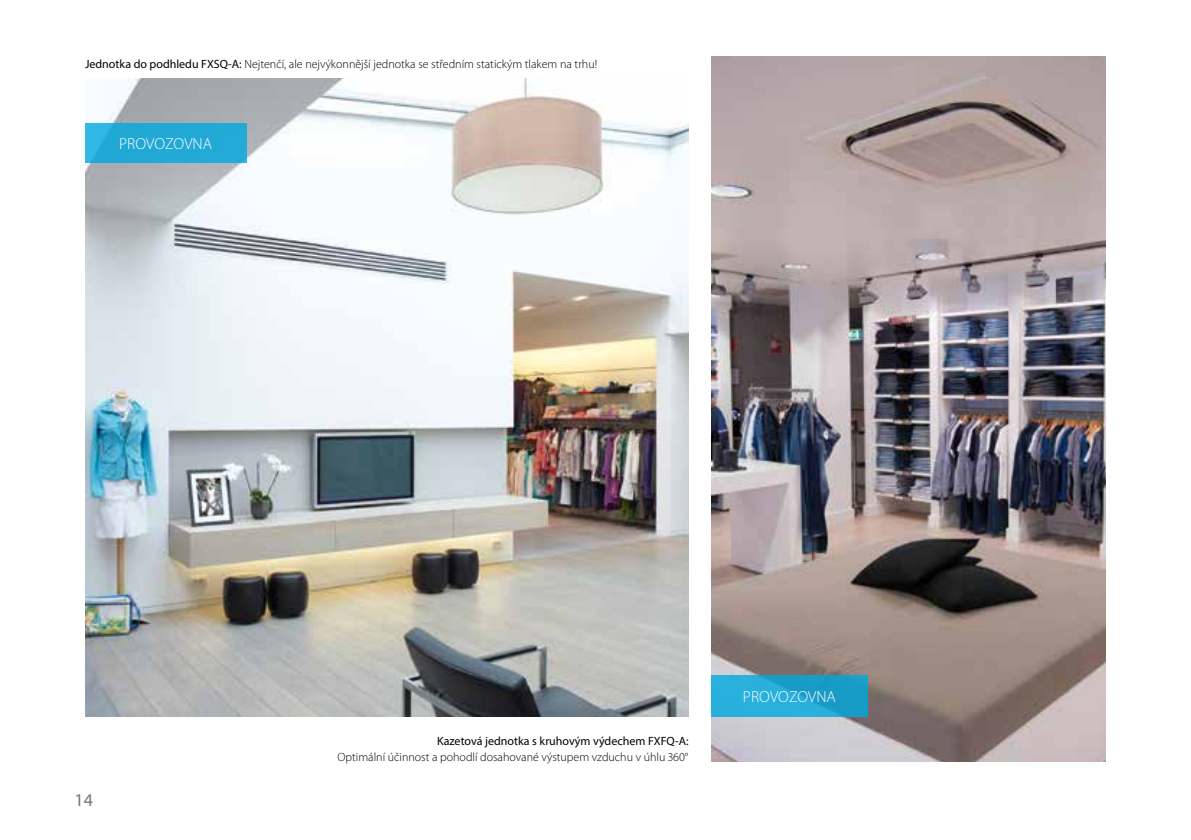
<style>
.page{position:relative;width:1191px;height:840px;background:#fff}
.page>*{position:absolute;margin:0;border:0;box-sizing:border-box;transform-origin:0 0}
.t1{font:18px "Myriad Pro";color:#7d726b}
.t2{font:300 16px "Myriad Pro";color:#fff}
.t3{font:300 12px "Myriad Pro";color:#000}
.t4{font:12px "Myriad Pro";color:#000}
.s1{font-weight:400}
</style>
<div class="page">
<img style="left:85px;top:79px;width:603px;height:636px">
<img style="left:711px;top:57px;width:395px;height:704px">
<svg style="left:711px;top:675px;width:156px;height:41px;background:#21a6d3"></svg>
<div style="left:85px;top:123px;width:161px;height:39px;background:linear-gradient(to right,#26adda,#20a7d4)"></div>
<p class="t3" style="left:85px;top:57px;width:514px"><span class="s1">Jednotka do podhledu FXSQ-A:</span> Nejtenčí, ale nejvýkonnější jednotka se středním statickým tlakem na trhu!</p>
<h2 class="t2" style="left:119px;top:134px;width:94px">PROVOZOVNA</h2>
<h1 class="t1" style="left:75px;top:788px;width:20px">14</h1>
<p class="t4" style="left:437px;top:733px;width:253px">Kazetová jednotka s kruhovým výdechem FXFQ-A:</p>
<p class="t3" style="left:337px;top:750px;width:352px">Optimální účinnost a pohodlí dosahované výstupem vzduchu v úhlu 360°</p>
<h2 class="t2" style="left:743px;top:687px;width:94px">PROVOZOVNA</h2>
</div>
